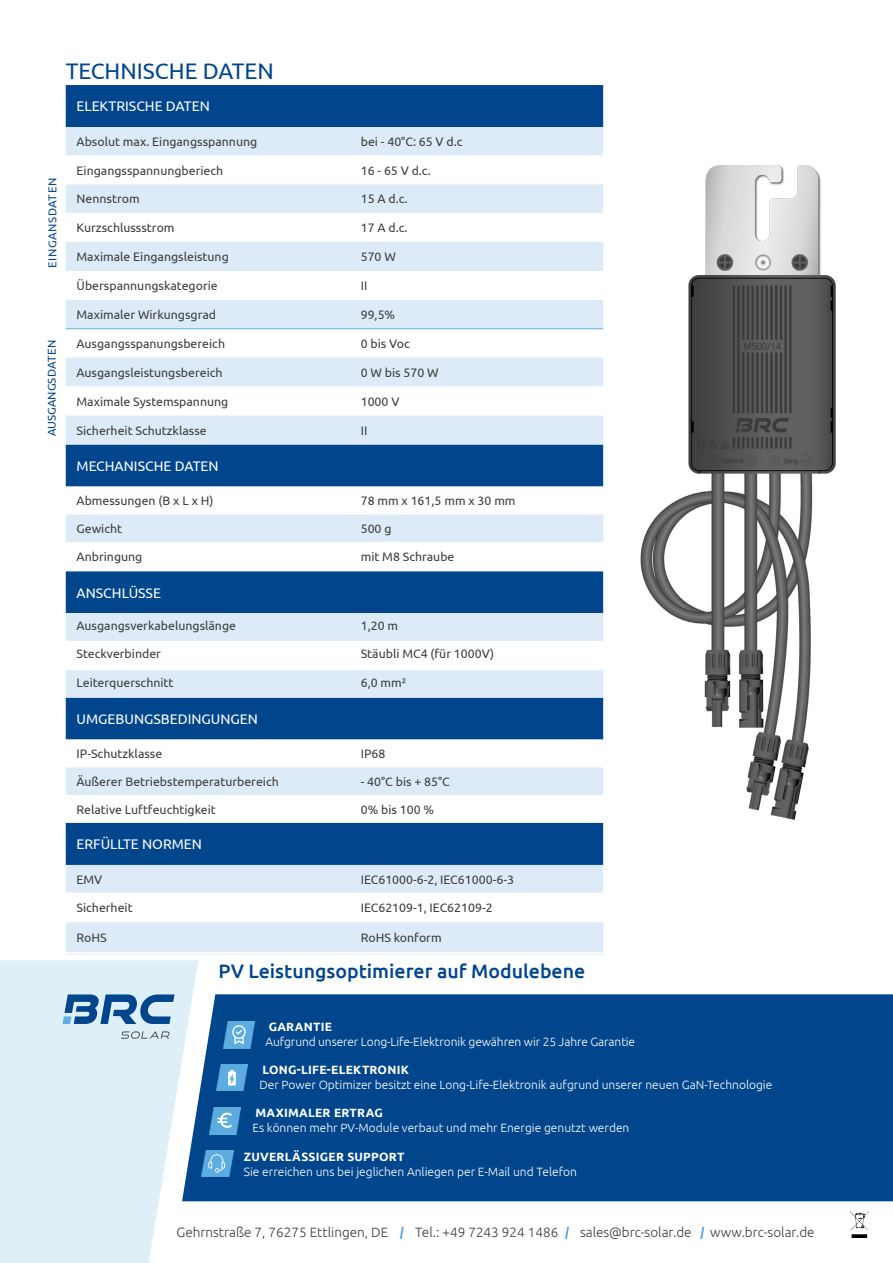
<style>
.page{position:relative;width:893px;height:1263px;background:#fff}
.page>*{position:absolute;margin:0;border:0;box-sizing:border-box;transform-origin:0 0}
.t1{font:22.5px "Ubuntu";color:#01468c}
.t2{font:500 19.5px "Ubuntu";color:#01468c}
.t3{font:13.95px "Ubuntu";color:#fff}
.t4{font:300 13.5px "Ubuntu";color:#3e3e3f}
.t5{font:12.3px "Ubuntu";color:#3e3e3f}
.t6{font:300 12px "Ubuntu";color:#fff}
.t7{font:700 12px "Ubuntu";letter-spacing:.02em;color:#fff}
.t8{font:11.4px "Ubuntu";color:#01468c}
.t9{font:11.4px "Ubuntu";letter-spacing:.05em;color:#01468c}
</style>
<div class="page">
<img style="left:850px;top:1211px;width:19px;height:26px">
<svg style="left:400px;top:1227px;width:4px;height:12px"></svg>
<svg style="left:565px;top:1227px;width:4px;height:12px"></svg>
<svg style="left:700px;top:1227px;width:4px;height:12px"></svg>
<div style="left:66px;top:85px;width:537px;height:42px;background:#01468c"></div>
<div style="left:66px;top:127px;width:537px;height:825px;background:#dcebf7"></div>
<svg style="left:66px;top:156px;width:537px;height:28px"></svg>
<svg style="left:66px;top:213px;width:537px;height:709px"></svg>
<hr style="left:66px;top:328px;width:537px;height:1px;background:#5daee0">
<hr style="left:66px;top:954px;width:537px;height:1px;background:#dcebf7">
<svg style="left:0;top:960px;width:198px;height:303px;background:#e2f0f8"></svg>
<div style="left:182px;top:994px;width:711px;height:207px;background:#01468c"></div>
<svg style="left:121px;top:1031px;width:48px;height:8px"></svg>
<svg style="left:63px;top:994px;width:111px;height:30px;background:#6492bd"></svg>
<img style="left:202px;top:1150px;width:31px;height:26px">
<img style="left:209px;top:1108px;width:31px;height:26px">
<img style="left:217px;top:1064px;width:31px;height:26px">
<img style="left:223px;top:1022px;width:31px;height:26px">
<div style="left:209px;top:1153px;width:17px;height:17px;background:#5daee0"></div>
<svg style="left:208px;top:1154px;width:17px;height:18px"></svg>
<img style="left:640px;top:165px;width:196px;height:655px">
<p class="t9" style="left:45px;top:268px;width:91px;rotate:-90deg">EINGANSDATEN</p>
<p class="t8" style="left:45px;top:436px;width:98px;rotate:-90deg">AUSGANGSDATEN</p>
<p class="t1" style="left:66px;top:57px;width:210px">TECHNISCHE DATEN</p>
<p class="t3" style="left:77px;top:98px;width:135px">ELEKTRISCHE DATEN</p>
<p class="t5" style="left:77px;top:134px;width:182px">Absolut max. Eingangsspannung</p>
<p class="t5" style="left:361px;top:134px;width:103px">bei - 40°C: 65 V d.c</p>
<p class="t5" style="left:77px;top:163px;width:148px">Eingangsspannungberiech</p>
<p class="t5" style="left:361px;top:163px;width:72px">16 - 65 V d.c.</p>
<p class="t5" style="left:77px;top:192px;width:65px">Nennstrom</p>
<p class="t5" style="left:361px;top:192px;width:48px">15 A d.c.</p>
<p class="t5" style="left:77px;top:220px;width:99px">Kurzschlussstrom</p>
<p class="t5" style="left:361px;top:220px;width:48px">17 A d.c.</p>
<p class="t5" style="left:77px;top:249px;width:154px">Maximale Eingangsleistung</p>
<p class="t5" style="left:361px;top:249px;width:37px">570 W</p>
<p class="t5" style="left:77px;top:278px;width:143px">Überspannungskategorie</p>
<p class="t5" style="left:361px;top:278px;width:8px">II</p>
<p class="t5" style="left:77px;top:307px;width:141px">Maximaler Wirkungsgrad</p>
<p class="t5" style="left:361px;top:307px;width:36px">99,5%</p>
<p class="t5" style="left:77px;top:336px;width:150px">Ausgangsspanungsbereich</p>
<p class="t5" style="left:361px;top:336px;width:51px">0 bis Voc</p>
<p class="t5" style="left:77px;top:365px;width:148px">Ausgangsleistungsbereich</p>
<p class="t5" style="left:361px;top:365px;width:79px">0 W bis 570 W</p>
<p class="t5" style="left:77px;top:394px;width:153px">Maximale Systemspannung</p>
<p class="t5" style="left:361px;top:394px;width:40px">1000 V</p>
<p class="t5" style="left:77px;top:423px;width:132px">Sicherheit Schutzklasse</p>
<p class="t5" style="left:361px;top:423px;width:8px">II</p>
<p class="t3" style="left:77px;top:457px;width:144px">MECHANISCHE DATEN</p>
<p class="t5" style="left:77px;top:493px;width:138px">Abmessungen (B x L x H)</p>
<p class="t5" style="left:361px;top:493px;width:156px">78 mm x 161,5 mm x 30 mm</p>
<p class="t5" style="left:77px;top:521px;width:47px">Gewicht</p>
<p class="t5" style="left:361px;top:521px;width:32px">500 g</p>
<p class="t5" style="left:77px;top:550px;width:67px">Anbringung</p>
<p class="t5" style="left:361px;top:550px;width:95px">mit M8 Schraube</p>
<p class="t3" style="left:77px;top:584px;width:86px">ANSCHLÜSSE</p>
<p class="t5" style="left:77px;top:618px;width:161px">Ausgangsverkabelungslänge</p>
<p class="t5" style="left:361px;top:618px;width:39px">1,20 m</p>
<p class="t5" style="left:77px;top:646px;width:86px">Steckverbinder</p>
<p class="t5" style="left:361px;top:646px;width:135px">Stäubli MC4 (für 1000V)</p>
<p class="t5" style="left:77px;top:675px;width:98px">Leiterquerschnitt</p>
<p class="t5" style="left:361px;top:675px;width:47px">6,0 mm²</p>
<p class="t3" style="left:77px;top:710px;width:183px">UMGEBUNGSBEDINGUNGEN</p>
<p class="t5" style="left:77px;top:746px;width:87px">IP-Schutzklasse</p>
<p class="t5" style="left:361px;top:746px;width:26px">IP68</p>
<p class="t5" style="left:77px;top:774px;width:204px">Äußerer Betriebstemperaturbereich</p>
<p class="t5" style="left:361px;top:774px;width:91px">- 40°C bis + 85°C</p>
<p class="t5" style="left:77px;top:802px;width:141px">Relative Luftfeuchtigkeit</p>
<p class="t5" style="left:361px;top:802px;width:75px">0% bis 100 %</p>
<p class="t3" style="left:77px;top:836px;width:127px">ERFÜLLTE NORMEN</p>
<p class="t5" style="left:77px;top:872px;width:27px">EMV</p>
<p class="t5" style="left:361px;top:872px;width:155px">IEC61000-6-2, IEC61000-6-3</p>
<p class="t5" style="left:77px;top:900px;width:58px">Sicherheit</p>
<p class="t5" style="left:361px;top:900px;width:133px">IEC62109-1, IEC62109-2</p>
<p class="t5" style="left:77px;top:930px;width:32px">RoHS</p>
<p class="t5" style="left:361px;top:930px;width:82px">RoHS konform</p>
<p class="t2" style="left:219px;top:959px;width:368px">PV Leistungsoptimierer auf Modulebene</p>
<p class="t7" style="left:269px;top:1020px;width:65px">GARANTIE</p>
<p class="t6" style="left:266px;top:1035px;width:371px">Aufgrund unserer Long-Life-Elektronik gewähren wir 25 Jahre Garantie</p>
<p class="t7" style="left:262px;top:1062px;width:148px">LONG-LIFE-ELEKTRONIK</p>
<p class="t6" style="left:259px;top:1077px;width:514px">Der Power Optimizer besitzt eine Long-Life-Elektronik aufgrund unserer neuen GaN-Technologie</p>
<p class="t7" style="left:256px;top:1105px;width:129px">MAXIMALER ERTRAG</p>
<p class="t6" style="left:252px;top:1120px;width:379px">Es können mehr PV-Module verbaut und mehr Energie genutzt werden</p>
<p class="t7" style="left:244px;top:1149px;width:162px">ZUVERLÄSSIGER SUPPORT</p>
<p class="t6" style="left:244px;top:1164px;width:335px">Sie erreichen uns bei jeglichen Anliegen per E-Mail und Telefon</p>
<p class="t4" style="left:176px;top:1224px;width:213px">Gehrnstraße 7, 76275 Ettlingen, DE</p>
<p class="t4" style="left:415px;top:1224px;width:145px">Tel.: +49 7243 924 1486</p>
<p class="t4" style="left:580px;top:1224px;width:113px">sales@brc-solar.de</p>
<p class="t4" style="left:710px;top:1224px;width:106px">www.brc-solar.de</p>
</div>
